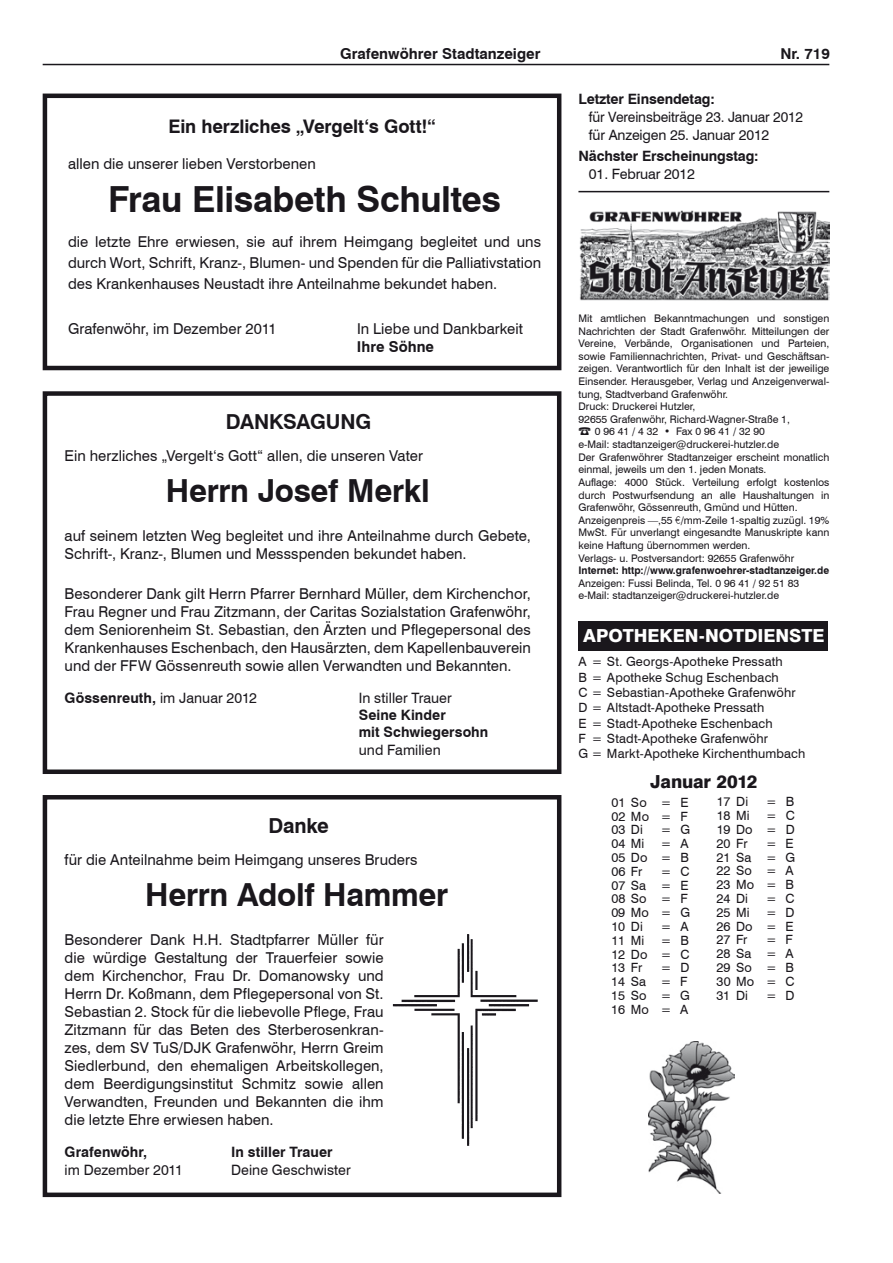
<style>
.page{position:relative;width:893px;height:1263px;background:#fff}
.page>*{position:absolute;margin:0;border:0;box-sizing:border-box;transform-origin:0 0}
.t1{font:700 36px "Swiss 721 BT";letter-spacing:-.01em;color:#1a171c}
.t2{font:700 31.8px "Swiss 721 BT";letter-spacing:-.01em;color:#1a171c}
.t3{font:700 20.7px "Swiss 721 BT";letter-spacing:-.01em;color:#1a171c}
.t4{font:700 18.75px "Swiss 721 BT";letter-spacing:-.005em;color:#1a171c}
.t5{font:800 18px "Swiss 721 BT";color:#fff}
.t6{font:800 18px "Swiss 721 BT";letter-spacing:-.005em;color:#1a171c}
.t7{font:15px/18px "Swiss 721 BT";letter-spacing:.005em;color:#1a171c;text-align:justify}
.t8{font:700 15px "Swiss 721 BT";color:#1a171c}
.t9{font:700 14.25px/17.1px "Swiss 721 BT";color:#1a171c}
.t10{font:14.25px/18px "Swiss 721 BT";letter-spacing:-.01em;color:#1a171c}
.t11{font:14.25px "Swiss 721 BT";letter-spacing:.01em;color:#1a171c}
.t12{font:12.75px/13.8px "Swiss 721 BT";letter-spacing:.01em;color:#1a171c}
.t13{font:10.5px/12.6px "Swiss 721 BT";color:#1a171c}
.t14{font:700 10.5px "Swiss 721 BT";color:#1a171c}
.s1{font-weight:400}
.s2{font-family:"Euro Collection"}
</style>
<div class="page">
<hr style="left:43px;top:64px;width:786px;height:1px;background:#1a171c">
<img style="left:579px;top:210px;width:250px;height:91px">
<hr style="left:578px;top:191px;width:251px;height:1px;background:#1a171c">
<div style="left:578px;top:621px;width:250px;height:29px;background:#1a171c"></div>
<div style="left:43px;top:391px;width:518px;height:383px;border:4px solid #1a171c"></div>
<div style="left:43px;top:795px;width:518px;height:402px;border:4px solid #1a171c"></div>
<img style="left:392px;top:934px;width:146px;height:212px">
<div style="left:43px;top:94px;width:518px;height:276px;border:4px solid #1a171c"></div>
<img style="left:648px;top:1042px;width:87px;height:151px">
<p class="t8" style="left:340px;top:45px;width:202px">Grafenwöhrer Stadtanzeiger</p>
<p class="t8" style="left:780px;top:45px;width:51px">Nr. 719</p>
<p class="t9" style="left:578px;top:91px;width:138px">Letzter Einsendetag:</p>
<p class="t10" style="left:589px;top:108px;width:216px">für Vereinsbeiträge 23. Januar 2012 für Anzeigen 25. Januar 2012</p>
<p class="t9" style="left:578px;top:148px;width:182px">Nächster Erscheinungstag:</p>
<p class="t10" style="left:589px;top:165px;width:108px">01. Februar 2012</p>
<p class="t4" style="left:168px;top:115px;width:269px">Ein herzliches „Vergelt‘s Gott!“</p>
<p class="t7" style="left:68px;top:154px;width:249px">allen die unserer lieben Verstorbenen</p>
<h1 class="t1" style="left:108px;top:177px;width:394px">Frau Elisabeth Schultes</h1>
<p class="t7" style="left:68px;top:231px;width:475px;line-height:21px">die letzte Ehre erwiesen, sie auf ihrem Heimgang begleitet und uns durch Wort, Schrift, Kranz-, Blumen- und Spenden für die Palliativstation des Krankenhauses Neustadt ihre Anteilnahme bekundet haben.</p>
<p class="t7" style="left:68px;top:319px;width:210px">Grafenwöhr, im Dezember 2011</p>
<p class="t7" style="left:357px;top:319px;width:167px">In Liebe und Dankbarkeit</p>
<p class="t8" style="left:357px;top:337px;width:79px">Ihre Söhne</p>
<h3 class="t3" style="left:226px;top:409px;width:147px">DANKSAGUNG</h3>
<p class="t7" style="left:65px;top:447px;width:360px">Ein herzliches „Vergelt‘s Gott“ allen, die unseren Vater</p>
<h2 class="t2" style="left:166px;top:471px;width:265px">Herrn Josef Merkl</h2>
<p class="t7" style="left:65px;top:527px;width:468px">auf seinem letzten Weg begleitet und ihre Anteilnahme durch Gebete,<br>Schrift-, Kranz-, Blumen und Messspenden bekundet haben.</p>
<p class="t7" style="left:65px;top:584px;width:468px">Besonderer Dank gilt Herrn Pfarrer Bernhard Müller, dem Kirchenchor, Frau Regner und Frau Zitzmann, der Caritas Sozialstation Grafenwöhr, dem Seniorenheim St. Sebastian, den Ärzten und Pflegepersonal des Krankenhauses Eschenbach, den Hausärzten, dem Kapellenbauverein und der FFW Gössenreuth sowie allen Verwandten und Bekannten.</p>
<p class="t9" style="left:65px;top:689px;width:194px">Gössenreuth, <span class="s1">im Januar 2012</span></p>
<p class="t10" style="left:359px;top:689px;width:95px">In stiller Trauer</p>
<p class="t9" style="left:359px;top:706px;width:131px">Seine Kinder<br>mit Schwiegersohn</p>
<p class="t10" style="left:359px;top:740px;width:83px">und Familien</p>
<h3 class="t3" style="left:268px;top:813px;width:62px">Danke</h3>
<p class="t7" style="left:65px;top:850px;width:355px">für die Anteilnahme beim Heimgang unseres Bruders</p>
<h2 class="t2" style="left:145px;top:875px;width:304px">Herrn Adolf Hammer</h2>
<p class="t7" style="left:65px;top:930px;width:321px">Besonderer Dank H.H. Stadtpfarrer Müller für die würdige Gestaltung der Trauerfeier sowie dem Kirchenchor, Frau Dr. Domanowsky und Herrn Dr. Koßmann, dem Pflegepersonal von St.<br>Sebastian 2. Stock für die liebevolle Pflege, Frau Zitzmann für das Beten des Sterberosenkran&shy;zes, dem SV TuS/DJK Grafenwöhr, Herrn Greim Siedlerbund, den ehemaligen Arbeitskollegen, dem Beerdigungsinstitut Schmitz sowie allen Verwandten, Freunden und Bekannten die ihm die letzte Ehre erwiesen haben.</p>
<p class="t9" style="left:65px;top:1143px;width:84px">Grafenwöhr,</p>
<p class="t9" style="left:231px;top:1143px;width:103px">In stiller Trauer</p>
<p class="t10" style="left:65px;top:1160px;width:120px">im Dezember 2011</p>
<p class="t11" style="left:231px;top:1161px;width:121px">Deine Geschwister</p>
<p class="t13" style="left:578px;top:312px;width:252px">Mit amtlichen Bekanntmachungen und sonstigen</p>
<p class="t13" style="left:578px;top:325px;width:252px">Nachrichten der Stadt Grafenwöhr. Mitteilungen der</p>
<p class="t13" style="left:578px;top:337px;width:252px">Vereine, Verbände, Organisationen und Parteien,</p>
<p class="t13" style="left:578px;top:350px;width:252px">sowie Familiennachrichten, Privat- und Geschäftsan-</p>
<p class="t13" style="left:578px;top:362px;width:252px">zeigen. Verantwortlich für den Inhalt ist der jeweilige</p>
<p class="t13" style="left:578px;top:375px;width:252px">Einsender. Herausgeber, Verlag und Anzeigenverwal-</p>
<p class="t13" style="left:578px;top:388px;width:151px">tung, Stadtverband Grafenwöhr.</p>
<p class="t13" style="left:578px;top:400px;width:118px">Druck: Druckerei Hutzler,</p>
<p class="t13" style="left:578px;top:413px;width:213px">92655 Grafenwöhr, Richard-Wagner-Straße 1,</p>
<p class="t13" style="left:595px;top:425px;width:172px">0 96 41 / 4 32 • Fax 0 96 41 / 32 90</p>
<p class="t13" style="left:578px;top:438px;width:202px">e-Mail: stadtanzeiger@druckerei-hutzler.de</p>
<p class="t13" style="left:578px;top:451px;width:252px">Der Grafenwöhrer Stadtanzeiger erscheint monatlich</p>
<p class="t13" style="left:578px;top:463px;width:189px">einmal, jeweils um den 1. jeden Monats.</p>
<p class="t13" style="left:578px;top:476px;width:252px">Auflage: 4000 Stück. Verteilung erfolgt kostenlos</p>
<p class="t13" style="left:578px;top:488px;width:252px">durch Postwurfsendung an alle Haushaltungen in</p>
<p class="t13" style="left:578px;top:501px;width:221px">Grafenwöhr, Gössenreuth, Gmünd und Hütten.</p>
<p class="t13" style="left:578px;top:514px;width:252px">Anzeigenpreis —,55 <span class="s2">c</span>/mm-Zeile 1-spaltig zuzügl. 19%</p>
<p class="t13" style="left:578px;top:526px;width:252px">MwSt. Für unverlangt eingesandte Manuskripte kann</p>
<p class="t13" style="left:578px;top:539px;width:174px">keine Haftung übernommen werden.</p>
<p class="t13" style="left:578px;top:551px;width:217px">Verlags- u. Postversandort: 92655 Grafenwöhr</p>
<p class="t14" style="left:578px;top:564px;width:252px">Internet: http://www.grafenwoehrer-stadtanzeiger.de</p>
<p class="t13" style="left:578px;top:577px;width:222px">Anzeigen: Fussi Belinda, Tel. 0 96 41 / 92 51 83 e-Mail: stadtanzeiger@druckerei-hutzler.de</p>
<p class="t5" style="left:583px;top:624px;width:27px">APOTHEKEN</p>
<p class="t5" style="left:699px;top:624px;width:33px">-NOTDIENSTE</p>
<p class="t12" style="left:578px;top:654px;width:228px;line-height:15.3px">A = St. Georgs-Apotheke Pressath<br>B = Apotheke Schug Eschenbach<br>C = Sebastian-Apotheke Grafenwöhr<br>D = Altstadt-Apotheke Pressath<br>E = Stadt-Apotheke Eschenbach<br>F = Stadt-Apotheke Grafenwöhr<br>G = Markt-Apotheke Kirchenthumbach</p>
<p class="t6" style="left:650px;top:770px;width:109px">JANUAR 2012</p>
<p class="t12" style="left:611px;top:795px;width:79px;text-align:justify">01 So = E 02 Mo = F 03 Di</p>
<p class="t12" style="left:717px;top:795px;width:33px">17 Di</p>
<p class="t12" style="left:766px;top:795px;width:29px">= B</p>
<p class="t12" style="left:717px;top:809px;width:35px">18 Mi</p>
<p class="t12" style="left:717px;top:809px;width:80px;text-align:justify;text-indent:50px">= C 19Do = D 20 Fr</p>
<p class="t12" style="left:661px;top:823px;width:31px">= G</p>
<p class="t12" style="left:717px;top:836px;width:80px;text-indent:50px">= E<br>21Sa = G<br>22So = A<br>23 Mo = B<br>24 Di</p>
<p class="t12" style="left:611px;top:837px;width:79px;text-align:justify;text-indent:50px">= A 05 Do = B 06 Fr</p>
<p class="t12" style="left:611px;top:837px;width:35px">04 Mi</p>
<p class="t12" style="left:611px;top:864px;width:80px;text-indent:50px">= C<br>07 Sa = E<br>08 So = F<br>09 Mo = G<br>10 Di</p>
<p class="t12" style="left:766px;top:891px;width:30px">= C</p>
<p class="t12" style="left:717px;top:905px;width:80px;text-align:justify;text-indent:50px">= D 26Do = E 27 Fr</p>
<p class="t12" style="left:717px;top:905px;width:35px">25 Mi</p>
<p class="t12" style="left:661px;top:919px;width:29px">= A</p>
<p class="t12" style="left:716px;top:933px;width:80px;text-indent:50px">= F<br>28Sa = A<br>29So = B<br>30Mo = C<br>31 Di</p>
<p class="t12" style="left:611px;top:933px;width:80px;text-align:justify;text-indent:50px">= B 12Do = C 13 Fr</p>
<p class="t12" style="left:611px;top:933px;width:35px">11 Mi</p>
<p class="t12" style="left:611px;top:961px;width:80px;text-indent:50px">= D<br>14Sa = F<br>15 So = G<br>16Mo = A</p>
<p class="t12" style="left:766px;top:988px;width:30px">= D</p>
</div>
